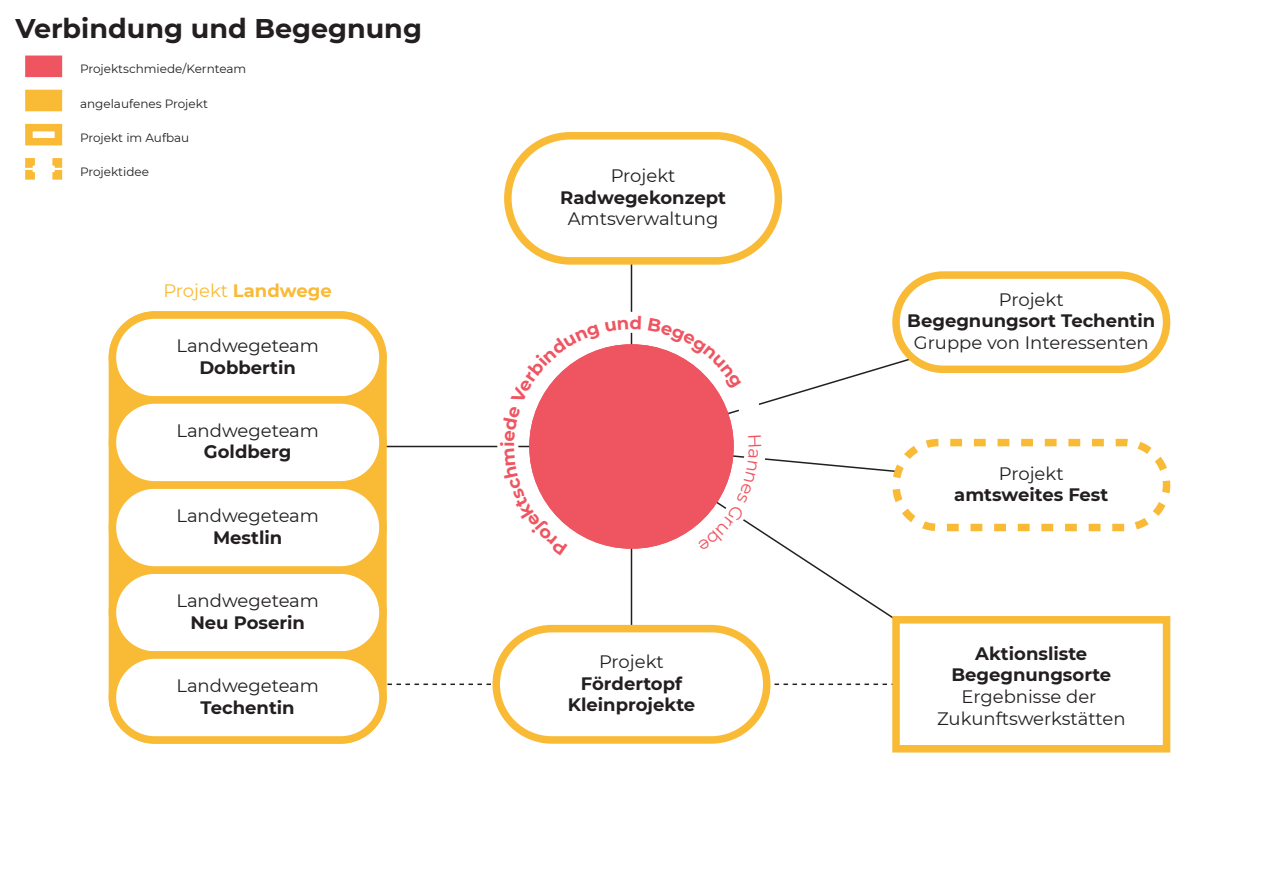
<style>
.page{position:relative;width:1263px;height:893px;background:#fff}
.page>*{position:absolute;margin:0;border:0;box-sizing:border-box;transform-origin:0 0}
.t1{font:700 27px "Montserrat";color:#231f20}
.t2{font:18px/21.6px "Montserrat";color:#231f20;text-align:center}
.t3{font:700 18px/21.6px "Montserrat";color:#231f20;text-align:center}
.t4{font:700 18px "Montserrat";color:#f9ba36}
.t5{font:12px "Montserrat";color:#231f20}
.s1{font-weight:400}
</style>
<div class="page">
<hr style="left:279px;top:446px;width:352px;height:1px;background:#231f20">
<svg style="left:387px;top:683px;width:505px;height:2px"></svg>
<svg style="left:629px;top:555px;width:263px;height:102px"></svg>
<hr style="left:631px;top:203px;width:1px;height:239px;background:#231f20">
<svg style="left:487px;top:301px;width:289px;height:282px"></svg>
<div style="left:508px;top:136px;width:270px;height:125px;background:#fff;border-radius:63px"></div>
<div style="left:504px;top:132px;width:278px;height:133px;border:8px solid #f9ba36;border-radius:63px"></div>
<div style="left:892px;top:271px;width:278px;height:102px;border:8px solid #f9ba36;border-radius:47px"></div>
<div style="left:496px;top:629px;width:271px;height:111px;background:#fff;border-radius:56px"></div>
<div style="left:492px;top:625px;width:278px;height:119px;border:8px solid #f9ba36;border-radius:56px"></div>
<div style="left:892px;top:616px;width:278px;height:136px;border:8px solid #f9ba36"></div>
<div style="left:112px;top:315px;width:271px;height:425px;background:#f9ba36;border-radius:42px"></div>
<div style="left:109px;top:311px;width:278px;height:433px;border:8px solid #f9ba36;border-radius:42px"></div>
<div style="left:112px;top:570px;width:271px;height:85px;background:#fff;border-radius:42px"></div>
<div style="left:109px;top:566px;width:278px;height:93px;border:8px solid #f9ba36;border-radius:42px"></div>
<div style="left:112px;top:485px;width:271px;height:85px;background:#fff;border-radius:42px"></div>
<div style="left:109px;top:481px;width:278px;height:93px;border:8px solid #f9ba36;border-radius:42px"></div>
<div style="left:112px;top:315px;width:271px;height:85px;background:#fff;border-radius:42px"></div>
<div style="left:109px;top:311px;width:278px;height:93px;border:8px solid #f9ba36;border-radius:42px"></div>
<div style="left:112px;top:400px;width:271px;height:85px;background:#fff;border-radius:42px"></div>
<div style="left:109px;top:396px;width:278px;height:93px;border:8px solid #f9ba36;border-radius:42px"></div>
<div style="left:112px;top:655px;width:271px;height:85px;background:#fff;border-radius:42px"></div>
<div style="left:109px;top:651px;width:278px;height:93px;border:8px solid #f9ba36;border-radius:42px"></div>
<div style="left:892px;top:439px;width:278px;height:92px;border:8px dashed #f9ba36;border-radius:42px"></div>
<div style="left:29px;top:59px;width:29px;height:14px;background:#ef5561"></div>
<div style="left:25px;top:56px;width:37px;height:21px;border:8px solid #ef5561"></div>
<div style="left:29px;top:93px;width:29px;height:15px;background:#f9ba36"></div>
<div style="left:25px;top:90px;width:37px;height:21px;border:8px solid #f9ba36"></div>
<div style="left:25px;top:124px;width:37px;height:21px;border:8px solid #f9ba36"></div>
<svg style="left:25px;top:158px;width:38px;height:22px"></svg>
<svg style="left:500px;top:316px;width:543px;height:239px"></svg>
<h1 class="t1" style="left:15px;top:9px;width:408px">Verbindung und Begegnung</h1>
<p class="t5" style="left:80px;top:61px;width:168px">Projektschmiede/Kernteam</p>
<p class="t5" style="left:80px;top:95px;width:129px">angelaufenes Projekt</p>
<p class="t5" style="left:80px;top:129px;width:111px">Projekt im Aufbau</p>
<p class="t5" style="left:80px;top:163px;width:70px">Projektidee</p>
<p class="t4" style="left:163px;top:278px;width:170px"><span class="s1">Projekt</span> Landwege</p>
<p class="t2" style="left:176px;top:334px;width:144px">Landwegeteam</p>
<p class="t3" style="left:199px;top:355px;width:98px">Dobbertin</p>
<p class="t2" style="left:176px;top:419px;width:144px">Landwegeteam</p>
<p class="t3" style="left:204px;top:440px;width:89px">Goldberg</p>
<p class="t2" style="left:176px;top:504px;width:144px">Landwegeteam</p>
<p class="t3" style="left:213px;top:525px;width:71px">Mestlin</p>
<p class="t2" style="left:176px;top:589px;width:144px">Landwegeteam</p>
<p class="t3" style="left:190px;top:610px;width:116px">Neu Poserin</p>
<p class="t2" style="left:176px;top:674px;width:144px">Landwegeteam</p>
<p class="t3" style="left:201px;top:695px;width:96px">Techentin</p>
<p class="t2" style="left:611px;top:164px;width:66px">Projekt</p>
<p class="t3" style="left:560px;top:186px;width:167px">Radwegekonzept</p>
<p class="t2" style="left:568px;top:207px;width:152px">Amtsverwaltung</p>
<p class="t2" style="left:599px;top:650px;width:66px">Projekt</p>
<p class="t3" style="left:568px;top:671px;width:129px">Fördertopf<br>Kleinprojekte</p>
<p class="t2" style="left:999px;top:288px;width:66px">Projekt</p>
<p class="t3" style="left:907px;top:309px;width:250px">Begegnungsort Techentin</p>
<p class="t2" style="left:914px;top:331px;width:236px">Gruppe von Interessenten</p>
<p class="t2" style="left:999px;top:462px;width:66px">Projekt</p>
<p class="t3" style="left:954px;top:483px;width:156px">amtsweites Fest</p>
<p class="t3" style="left:951px;top:642px;width:161px">Aktionsliste<br>Begegnungsorte</p>
<p class="t2" style="left:937px;top:685px;width:190px">Ergebnisse der<br>Zukunftswerkstätten</p>
</div>
